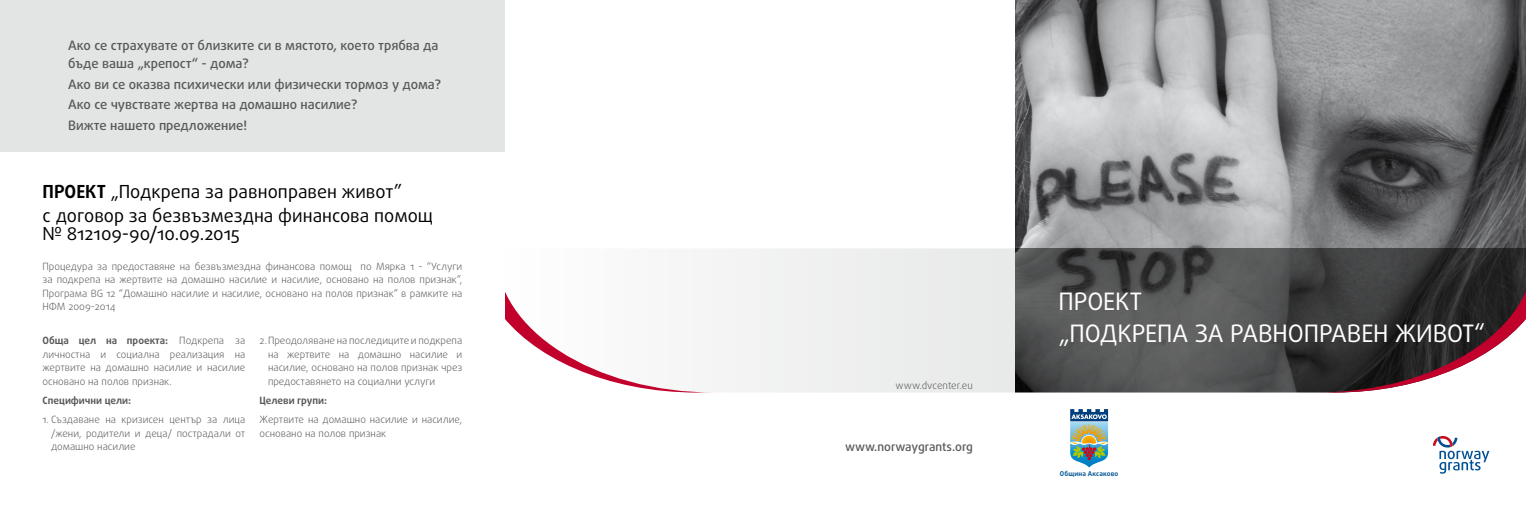
<style>
.page{position:relative;width:1526px;height:511px;background:#fff}
.page>*{position:absolute;margin:0;border:0;box-sizing:border-box;transform-origin:0 0}
.t1{font:24px/32px "Daxline Pro";letter-spacing:-.005em;color:#fff}
.t2{font:18px/23.7px "Daxline Pro";color:#000}
.t3{font:500 13px/20.8px "Daxline Pro";color:#58585a}
.t4{font:500 12px "Daxline Pro";color:#58585a}
.t5{font:300 10px/13.5px "Daxline Pro";color:#58585a;text-align:justify}
.t6{font:700 10px "Daxline Pro";color:#58585a}
.t7{font:700 6.6px "Daxline Pro";letter-spacing:.03em;color:#005291}
.s1{font-weight:700}
</style>
<div class="page">
<div style="left:706px;top:248px;width:309px;height:144px;background:#edeeee"></div>
<div style="left:0;top:0;width:505px;height:152px;background:#e3e4e4"></div>
<img style="left:1015px;top:0;width:510px;height:248px">
<svg style="left:1015px;top:248px;width:510px;height:59px;background:#4c4d4e"></svg>
<svg style="left:1014px;top:307px;width:476px;height:167px"></svg>
<svg style="left:1315px;top:252px;width:210px;height:140px;background:#4e4548"></svg>
<svg style="left:505px;top:252px;width:209px;height:140px"></svg>
<svg style="left:1432px;top:435px;width:57px;height:38px"></svg>
<img style="left:1068px;top:407px;width:41px;height:61px">
<h3 class="t3" style="left:68px;top:36px;width:372px;line-height:18px">Ако се страхувате от близките си в мястото, което трябва да бъде ваша „крепост“ - дома?</h3>
<h3 class="t3" style="left:68px;top:74px;width:374px">Ако ви се оказва психически или физически тормоз у дома?<br>Ако се чувствате жертва на домашно насилие?<br>Вижте нашето предложение!</h3>
<h2 class="t2" style="left:43px;top:180px;width:392px"><span class="s1">ПРОЕКТ</span> „Подкрепа за равноправен живот”<br>с договор за безвъзмездна финансова помощ</h2>
<h2 class="t2" style="left:43px;top:221px;width:199px">№ 812109-90/10.09.2015</h2>
<p class="t5" style="left:43px;top:259px;width:421px">Процедура за предоставяне на безвъзмездна финансова помощ по Мярка 1 - “Услуги за подкрепа на жертвите на домашно насилие и насилие, основано на полов признак”, Програма BG 12 “Домашно насилие и насилие, основано на полов признак” в рамките на НФМ 2009-2014</p>
<p class="t5" style="left:43px;top:333px;width:204px"><span class="s1">Обща цел на проекта:</span> Подкрепа за личностна и социална реализация на жертвите на домашно насилие и насилие основано на полов признак.</p>
<p class="t6" style="left:43px;top:393px;width:90px">Специфични цели:</p>
<p class="t5" style="left:51px;top:412px;width:196px;text-indent:-9px">1. Създаване на кризисен център за лица /жени, родители и деца/ пострадали от домашно насилие</p>
<p class="t5" style="left:268px;top:333px;width:196px;text-indent:-8px">2.Преодоляване на последиците и подкрепа на жертвите на домашно насилие и насилие, основано на полов признак чрез предоставянето на социални услуги</p>
<p class="t6" style="left:259px;top:393px;width:69px">Целеви групи:</p>
<p class="t5" style="left:259px;top:412px;width:204px">Жертвите на домашно насилие и насилие, основано на полов признак</p>
<p class="t5" style="left:895px;top:378px;width:79px">www.dvcenter.eu</p>
<p class="t4" style="left:845px;top:438px;width:129px">www.norwaygrants.org</p>
<h1 class="t1" style="left:1058px;top:286px;width:428px">ПРОЕКТ<br>„ПОДКРЕПА ЗА РАВНОПРАВЕН ЖИВОТ“</h1>
<p class="t7" style="left:1059px;top:468px;width:60px">Община Аксаково</p>
</div>
